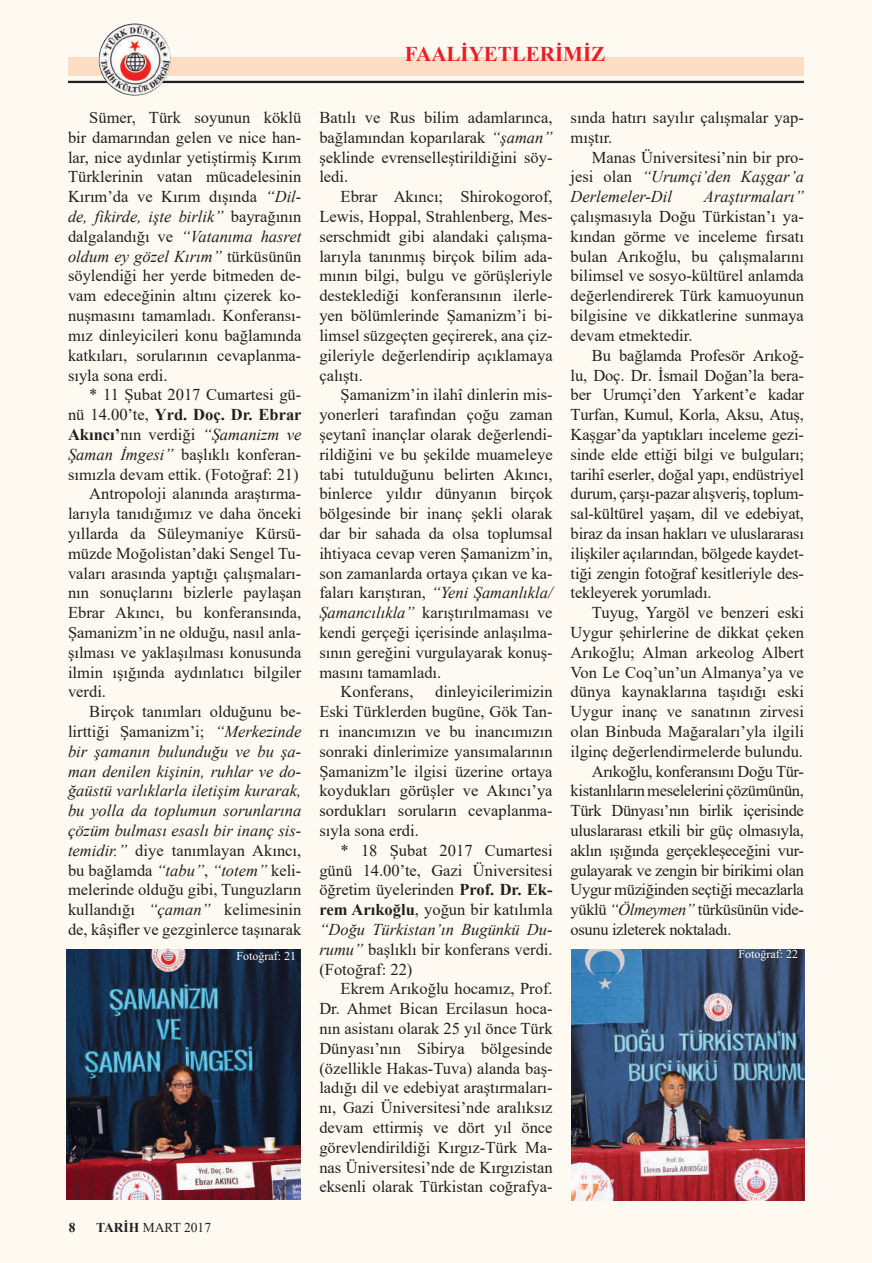
<style>
.page{position:relative;width:872px;height:1263px;background:#fef9f1}
.page>*{position:absolute;margin:0;border:0;box-sizing:border-box;transform-origin:0 0}
.t1{font:700 21px "Times New Roman";color:#ee1d23}
.t2{font:16.5px/19.8px "Times New Roman";color:#231f20;text-align:justify}
.t3{font:16.5px "Times New Roman";letter-spacing:-.02em;color:#231f20}
.t4{font:italic 16.5px "Times New Roman";color:#231f20}
.t5{font:700 16.5px "Times New Roman";color:#231f20}
.t6{font:13.5px "Times New Roman";color:#231f20}
.t7{font:700 13.5px "Times New Roman";color:#231f20}
.t8{font:12px "Times New Roman";color:#fff}
.s1{font-style:italic}
.s2{font-weight:400}
.s3{font-weight:700;font-style:normal}
.s4{font-style:normal}
.s5{font-weight:700}
</style>
<div class="page">
<div style="left:68px;top:57px;width:736px;height:19px;background:#fdddc4"></div>
<hr style="left:68px;top:81px;width:736px;height:2px;background:#231f20">
<img style="left:99px;top:23px;width:72px;height:73px">
<img style="left:571px;top:949px;width:233px;height:252px">
<img style="left:67px;top:949px;width:233px;height:250px">
<p class="t1" style="left:405px;top:39px;width:202px">FAALİYETLERİMİZ</p>
<p class="t2" style="left:68px;top:107px;width:235px;text-indent:21px">Sümer, Türk soyunun köklü bir damarından gelen ve nice han&shy;lar, nice aydınlar yetiştirmiş Kırım Türklerinin vatan mücadelesinin Kırım’da ve Kırım dışında <span class="s1">“Dil&shy;de, fikirde, işte birlik”</span> bayrağının dalgalandığı ve <span class="s1">“Vatanıma hasret oldum ey gözel Kırım”</span> türküsünün söylendiği her yerde bitmeden de&shy;vam edeceğinin altını çizerek ko&shy;nuşmasını tamamladı. Konferansı&shy;mız dinleyicileri konu bağlamında katkıları, sorularının cevaplanma&shy;sıyla sona erdi.</p>
<p class="t2" style="left:89px;top:384px;width:213px">* 11 Şubat 2017 Cumartesi gü-</p>
<p class="t5" style="left:68px;top:403px;width:235px"><span class="s2">nü 14.00’te,</span> Yrd. Doç. Dr. Ebrar</p>
<p class="t4" style="left:68px;top:423px;width:235px"><span class="s3">Akıncı’</span><span class="s4">nın verdiği</span> “Şamanizm ve</p>
<p class="t2" style="left:68px;top:444px;width:235px"><span class="s1">Şaman İmgesi”</span> başlıklı konferan-</p>
<p class="t2" style="left:68px;top:464px;width:232px">sımızla devam ettik. (Fotoğraf: 21)</p>
<p class="t2" style="left:89px;top:483px;width:213px">Antropoloji alanında araştırma-</p>
<p class="t2" style="left:68px;top:503px;width:235px">larıyla tanıdığımız ve daha önceki</p>
<p class="t2" style="left:68px;top:523px;width:235px">yıllarda da Süleymaniye Kürsü-</p>
<p class="t2" style="left:68px;top:543px;width:235px">müzde Moğolistan’daki Sengel Tu-</p>
<p class="t2" style="left:68px;top:563px;width:235px">vaları arasında yaptığı çalışmaları-</p>
<p class="t2" style="left:68px;top:582px;width:235px">nın sonuçlarını bizlerle paylaşan</p>
<p class="t2" style="left:68px;top:602px;width:235px">Ebrar Akıncı, bu konferansında,</p>
<p class="t2" style="left:68px;top:622px;width:235px">Şamanizm’in ne olduğu, nasıl anla-</p>
<p class="t2" style="left:68px;top:642px;width:235px">şılması ve yaklaşılması konusunda</p>
<p class="t2" style="left:68px;top:662px;width:235px">ilmin ışığında aydınlatıcı bilgiler</p>
<p class="t2" style="left:68px;top:681px;width:40px">verdi.</p>
<p class="t2" style="left:89px;top:701px;width:213px">Birçok tanımları olduğunu be-</p>
<p class="t2" style="left:68px;top:721px;width:235px">lirttiği Şamanizm’i; <span class="s1">“Merkezinde</span></p>
<p class="t4" style="left:68px;top:740px;width:235px">bir şamanın bulunduğu ve bu şa-</p>
<p class="t4" style="left:68px;top:760px;width:235px">man denilen kişinin, ruhlar ve do-</p>
<p class="t4" style="left:68px;top:779px;width:235px">ğaüstü varlıklarla iletişim kurarak,</p>
<p class="t4" style="left:68px;top:799px;width:235px">bu yolla da toplumun sorunlarına</p>
<p class="t4" style="left:68px;top:819px;width:235px">çözüm bulması esaslı bir inanç sis-</p>
<p class="t2" style="left:68px;top:840px;width:235px"><span class="s1">temidir.”</span> diye tanımlayan Akıncı,</p>
<p class="t2" style="left:68px;top:860px;width:235px">bu bağlamda <span class="s1">“tabu”</span>, <span class="s1">“totem”</span> keli-</p>
<p class="t2" style="left:68px;top:879px;width:235px">melerinde olduğu gibi, Tunguzların</p>
<p class="t2" style="left:68px;top:899px;width:235px">kullandığı <span class="s1">“çaman”</span> kelimesinin</p>
<p class="t2" style="left:68px;top:919px;width:235px">de, kâşifler ve gezginlerce taşınarak</p>
<p class="t2" style="left:319px;top:107px;width:235px">Batılı ve Rus bilim adamlarınca, bağlamından koparılarak <span class="s1">“şaman” </span>şeklinde evrenselleştirildiğini söy&shy;ledi.</p>
<p class="t2" style="left:319px;top:186px;width:235px;text-indent:21px">Ebrar Akıncı; Shirokogorof, Lewis, Hoppal, Strahlenberg, Mes&shy;serschmidt gibi alandaki çalışma&shy;larıyla tanınmış birçok bilim ada&shy;mının bilgi, bulgu ve görüşleriyle desteklediği konferansının ilerle&shy;yen bölümlerinde Şamanizm’i bi&shy;limsel süzgeçten geçirerek, ana çiz&shy;gileriyle değerlendirip açıklamaya çalıştı.</p>
<p class="t2" style="left:340px;top:384px;width:213px">Şamanizm’in ilahî dinlerin mis-</p>
<p class="t2" style="left:319px;top:404px;width:235px">yonerleri tarafından çoğu zaman</p>
<p class="t2" style="left:319px;top:424px;width:235px">şeytanî inançlar olarak değerlendi-</p>
<p class="t2" style="left:319px;top:444px;width:235px">rildiğini ve bu şekilde muameleye</p>
<p class="t2" style="left:319px;top:464px;width:235px">tabi tutulduğunu belirten Akıncı,</p>
<p class="t2" style="left:319px;top:483px;width:235px">binlerce yıldır dünyanın birçok</p>
<p class="t2" style="left:319px;top:503px;width:235px">bölgesinde bir inanç şekli olarak</p>
<p class="t2" style="left:319px;top:523px;width:235px">dar bir sahada da olsa toplumsal</p>
<p class="t2" style="left:319px;top:543px;width:235px">ihtiyaca cevap veren Şamanizm’in,</p>
<p class="t2" style="left:319px;top:563px;width:235px">son zamanlarda ortaya çıkan ve ka-</p>
<p class="t2" style="left:319px;top:582px;width:235px">faları karıştıran, <span class="s1">“Yeni Şamanlıkla/</span></p>
<p class="t2" style="left:319px;top:602px;width:235px"><span class="s1">Şamancılıkla”</span> karıştırılmaması ve</p>
<p class="t2" style="left:319px;top:622px;width:235px">kendi gerçeği içerisinde anlaşılma-</p>
<p class="t2" style="left:319px;top:642px;width:235px">sının gereğini vurgulayarak konuş-</p>
<p class="t2" style="left:319px;top:662px;width:123px">masını tamamladı.</p>
<p class="t2" style="left:340px;top:681px;width:74px">Konferans,</p>
<p class="t2" style="left:570px;top:107px;width:235px">sında hatırı sayılır çalışmalar yap&shy;mıştır.</p>
<p class="t2" style="left:570px;top:147px;width:235px;text-indent:21px">Manas Üniversitesi’nin bir pro&shy;jesi olan <span class="s1">“Urumçi’den Kaşgar’a Derlemeler-Dil</span></p>
<p class="t4" style="left:704px;top:185px;width:101px">Araştırmaları”</p>
<p class="t2" style="left:570px;top:206px;width:235px">çalışmasıyla Doğu Türkistan’ı ya&shy;kından görme ve inceleme fırsatı bulan Arıkoğlu, bu çalışmalarını bilimsel ve sosyo-kültürel anlamda değerlendirerek Türk kamuoyunun bilgisine ve dikkatlerine sunmaya devam etmektedir.</p>
<p class="t2" style="left:570px;top:345px;width:235px;text-indent:21px">Bu bağlamda Profesör Arıkoğ&shy;lu, Doç. Dr. İsmail Doğan’la bera&shy;ber Urumçi’den Yarkent’e kadar Turfan, Kumul, Korla, Aksu, Atuş, Kaşgar’da yaptıkları inceleme gezi&shy;sinde elde ettiği bilgi ve bulguları; tarihî eserler, doğal yapı, endüstriyel durum, çarşı-pazar alışveriş, toplum&shy;sal-kültürel yaşam, dil ve edebiyat, biraz da insan hakları ve uluslararası ilişkiler açılarından, bölgede kaydet&shy;tiği zengin fotoğraf kesitleriyle des&shy;tekleyerek yorumladı.</p>
<p class="t2" style="left:592px;top:602px;width:213px">Tuyug, Yargöl ve benzeri eski</p>
<p class="t2" style="left:570px;top:622px;width:235px">Uygur şehirlerine de dikkat çeken</p>
<p class="t2" style="left:570px;top:642px;width:235px">Arıkoğlu; Alman arkeolog Albert</p>
<p class="t2" style="left:570px;top:662px;width:235px">Von Le Coq’un’un Almanya’ya ve</p>
<p class="t2" style="left:570px;top:681px;width:235px">dünya kaynaklarına taşıdığı eski</p>
<p class="t2" style="left:570px;top:701px;width:235px">Uygur inanç ve sanatının zirvesi</p>
<p class="t2" style="left:570px;top:721px;width:235px">olan Binbuda Mağaraları’yla ilgili</p>
<p class="t2" style="left:570px;top:741px;width:234px">ilginç değerlendirmelerde bulundu.</p>
<p class="t3" style="left:592px;top:759px;width:213px">Arıkoğlu, konferansını Doğu Tür-</p>
<p class="t3" style="left:570px;top:779px;width:235px">kistanlıların meselelerini çözümünün,</p>
<p class="t3" style="left:570px;top:799px;width:235px">Türk Dünyası’nın birlik içerisinde</p>
<p class="t3" style="left:570px;top:819px;width:235px">uluslararası etkili bir güç olmasıyla,</p>
<p class="t3" style="left:570px;top:838px;width:235px">aklın ışığında gerçekleşeceğini vur-</p>
<p class="t3" style="left:570px;top:858px;width:235px">gulayarak ve zengin bir birikimi olan</p>
<p class="t3" style="left:570px;top:878px;width:235px">Uygur müziğinden seçtiği mecazlarla</p>
<p class="t3" style="left:570px;top:898px;width:235px">yüklü <span class="s1">“Ölmeymen”</span> türküsünün vide-</p>
<p class="t3" style="left:570px;top:918px;width:162px">osunu izleterek noktaladı.</p>
<p class="t2" style="left:319px;top:681px;width:235px;text-indent:116px">dinleyicilerimizin Eski Türklerden bugüne, Gök Tan&shy;rı inancımızın ve bu inancımızın sonraki dinlerimize yansımalarının Şamanizm’le ilgisi üzerine ortaya koydukları görüşler ve Akıncı’ya sordukları soruların cevaplanma&shy;sıyla sona erdi.</p>
<p class="t2" style="left:319px;top:840px;width:235px;text-indent:21px">* 18 Şubat 2017 Cumartesi günü 14.00’te, Gazi Üniversitesi öğretim üyelerinden <span class="s5">Prof. Dr. Ek&shy;rem Arıkoğlu</span>, yoğun bir katılımla <span class="s1">“Doğu Türkistan’ın Bugünkü Du&shy;rumu”</span> başlıklı bir konferans verdi. (Fotoğraf: 22)</p>
<p class="t2" style="left:319px;top:978px;width:235px;text-indent:21px">Ekrem Arıkoğlu hocamız, Prof.<br>Dr. Ahmet Bican Ercilasun hoca&shy;nın asistanı olarak 25 yıl önce Türk Dünyası’nın Sibirya bölgesinde (özellikle Hakas-Tuva) alanda baş&shy;ladığı dil ve edebiyat araştırmaları&shy;nı, Gazi Üniversitesi’nde aralıksız devam ettirmiş ve dört yıl önce görevlendirildiği Kırgız-Türk Ma&shy;nas Üniversitesi’nde de Kırgızistan eksenli olarak Türkistan coğrafya-</p>
<p class="t8" style="left:236px;top:948px;width:61px">Fotoğraf: 21</p>
<p class="t8" style="left:738px;top:945px;width:61px">Fotoğraf: 22</p>
<p class="t7" style="left:69px;top:1217px;width:8px">8</p>
<p class="t6" style="left:96px;top:1218px;width:116px"><span class="s5">TARİH</span> MART 2017</p>
</div>
